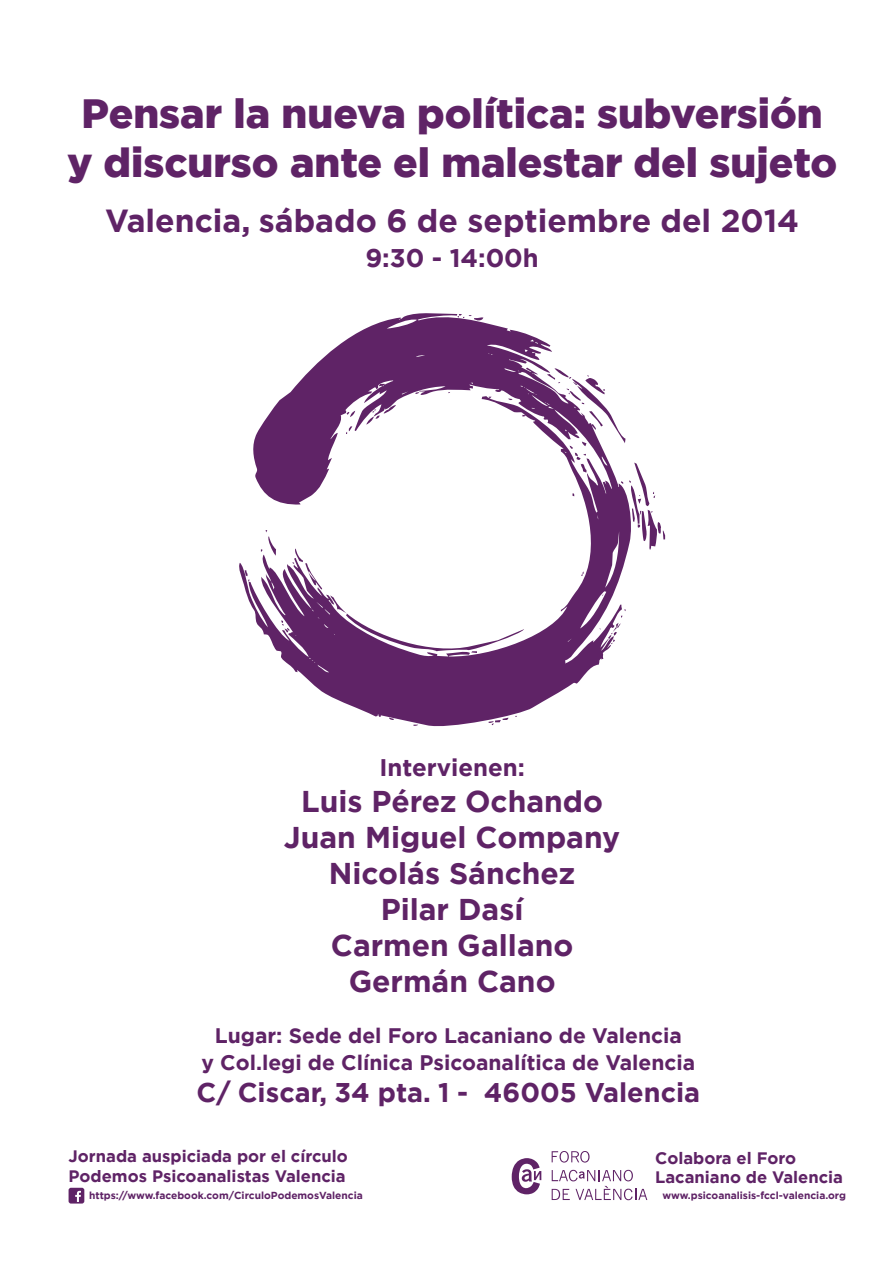
<style>
.page{position:relative;width:893px;height:1263px;background:#fff}
.page>*{position:absolute;margin:0;border:0;box-sizing:border-box;transform-origin:0 0}
.t1{font:900 40.8px/49.1px "Gotham";color:#5f2366;text-align:center}
.t2{font:700 31.95px "Gotham";color:#5f2366}
.t3{font:700 30px/36px "Gotham";color:#5f2366;text-align:center}
.t4{font:700 27px "Gotham";color:#5f2366}
.t5{font:700 25.5px "Gotham";color:#5f2366}
.t6{font:700 24px "Gotham";color:#5f2366}
.t7{font:700 21px/27px "Gotham";color:#5f2366;text-align:center}
.t8{font:700 16.65px/20px "Gotham";color:#5f2366}
.t9{font:700 10.2px "Gotham";color:#5f2366}
</style>
<div class="page">
<svg style="left:239px;top:313px;width:426px;height:414px"></svg>
<svg style="left:69px;top:1188px;width:15px;height:15px"></svg>
<svg style="left:552px;top:1151px;width:37px;height:11px"></svg>
<svg style="left:552px;top:1170px;width:95px;height:30px"></svg>
<svg style="left:512px;top:1158px;width:29px;height:36px"></svg>
<h1 class="t1" style="left:67px;top:89px;width:772px">Pensar la nueva política: subversión y discurso ante el malestar del sujeto</h1>
<h2 class="t2" style="left:105px;top:199px;width:696px">Valencia, sábado 6 de septiembre del 2014</h2>
<h3 class="t5" style="left:365px;top:241px;width:175px">9:30 - 14:00h</h3>
<h3 class="t6" style="left:379px;top:752px;width:147px">Intervienen:</h3>
<h3 class="t3" style="left:284px;top:783px;width:338px">Luis Pérez Ochando<br>Juan Miguel Company<br>Nicolás Sánchez<br>Pilar Dasí<br>Carmen Gallano<br>Germán Cano</h3>
<p class="t7" style="left:201px;top:1022px;width:495px">Lugar: Sede del Foro Lacaniano de Valencia<br>y Col.legi de Clínica Psicoanalítica de Valencia</p>
<h3 class="t4" style="left:196px;top:1074px;width:505px">C/ Ciscar, 34 pta. 1 - 46005 Valencia</h3>
<p class="t8" style="left:69px;top:1146px;width:281px">Jornada auspiciada por el círculo<br>Podemos Psicoanalistas Valencia</p>
<p class="t9" style="left:89px;top:1189px;width:275px">https://www.facebook.com/CirculoPodemosValencia</p>
<p class="t9" style="left:662px;top:1189px;width:185px">www.psicoanalisis-fccl-valencia.org</p>
<p class="t8" style="left:655px;top:1147px;width:189px">Colabora el Foro<br>Lacaniano de Valencia</p>
</div>
